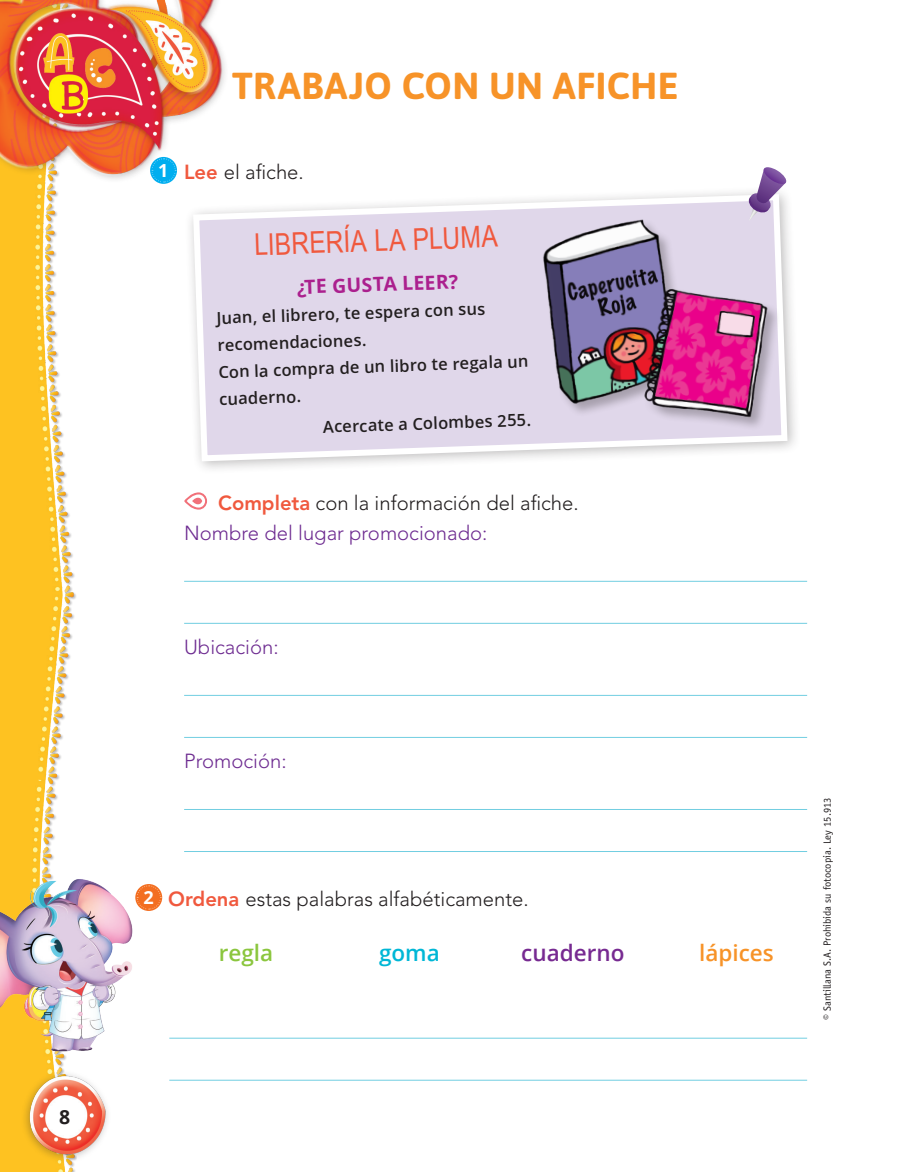
<style>
.page{position:relative;width:914px;height:1172px;background:#fff}
.page>*{position:absolute;margin:0;border:0;box-sizing:border-box;transform-origin:0 0}
._03-TIT__LENGUA{font:700 37.5px "Asap";letter-spacing:.01em;color:#f79328}
._13-TEXTITOS_MÁS_CHI{font:30px "Arial Narrow";color:#f0593e}
._20-PALABRITAS{font:600 22.5px "Open Sans";color:#772a91}
._20-PALABRITAS-2{font:600 22.5px "Open Sans";color:#f79328}
._20-PALABRITAS-3{font:600 22.5px "Open Sans";color:#8bc63e}
._20-PALABRITAS-4{font:600 22.5px "Open Sans";color:#00b7d6}
._10-CONSIGNA{font:300 20.25px "Avenir LT Std";color:#231f20}
._11-SUB-CONSIGNA{font:300 20.25px "Avenir LT Std";color:#6e2c91}
._11-SUB-CONSIGNA-2{font:300 20.25px "Avenir LT Std";color:#231f20}
._13-TEXTITOS_MÁS_CHI-2{font:700 19.5px "Open Sans";color:#ab208e}
.t1{font:700 19.5px "Open Sans";color:#231f20}
.t2{font:700 18px "Open Sans";color:#fff}
._12-TEXTITOS{font:600 16.5px/27px "Open Sans";color:#231f20}
.t3{font:10.5px "Officina Sans Std";color:#231f20}
.s1{font-weight:800;color:#f0593e}
</style>
<div class="page">
<svg style="left:184px;top:492px;width:23px;height:17px"></svg>
<hr style="left:184px;top:580px;width:623px;height:1px;background:#71cee1">
<hr style="left:184px;top:622px;width:623px;height:1px;background:#71cee1">
<hr style="left:184px;top:694px;width:623px;height:1px;background:#71cee1">
<hr style="left:184px;top:736px;width:623px;height:1px;background:#71cee1">
<hr style="left:184px;top:808px;width:623px;height:1px;background:#71cee1">
<hr style="left:184px;top:850px;width:623px;height:1px;background:#71cee1">
<img style="left:0;top:213px;width:76px;height:958px">
<img style="left:0;top:0;width:225px;height:213px">
<img style="left:14px;top:1079px;width:94px;height:90px">
<hr style="left:169px;top:1037px;width:638px;height:1px;background:#71cee1">
<hr style="left:169px;top:1079px;width:638px;height:1px;background:#71cee1">
<img style="left:0;top:864px;width:163px;height:215px">
<div style="left:184px;top:185px;width:617px;height:289px;background:#fff"></div>
<svg style="left:190px;top:192px;width:601px;height:272px"></svg>
<svg style="left:747px;top:167px;width:40px;height:33px"></svg>
<img style="left:529px;top:200px;width:258px;height:231px">
<p class="t1" style="left:59px;top:1102px;width:13px">8</p>
<p class="_03-TIT__LENGUA" style="left:232px;top:64px;width:448px">TRABAJO CON UN AFICHE</p>
<p class="t2" style="left:158px;top:157px;width:12px">1</p>
<p class="_10-CONSIGNA" style="left:184px;top:160px;width:121px"><span class="s1">Lee</span> el afiche.</p>
<p class="_13-TEXTITOS_MÁS_CHI" style="left:254px;top:223px;width:245px;rotate:-2deg">LIBRERÍA LA PLUMA</p>
<p class="_13-TEXTITOS_MÁS_CHI-2" style="left:296px;top:273px;width:163px;rotate:-2deg">¿TE GUSTA LEER?</p>
<p class="_12-TEXTITOS" style="left:216px;top:304px;width:270px;rotate:-2deg">Juan, el librero, te espera con sus recomendaciones.</p>
<p class="_12-TEXTITOS" style="left:218px;top:358px;width:312px;rotate:-2deg">Con la compra de un libro te regala un cuaderno.</p>
<p class="_12-TEXTITOS" style="left:323px;top:413px;width:210px;rotate:-2deg">Acercate a Colombes 255.</p>
<p class="_11-SUB-CONSIGNA-2" style="left:218px;top:490px;width:362px"><span class="s1">Completa</span> con la información del afiche.</p>
<p class="_11-SUB-CONSIGNA" style="left:184px;top:520px;width:305px">Nombre del lugar promocionado:</p>
<p class="_11-SUB-CONSIGNA" style="left:184px;top:634px;width:96px">Ubicación:</p>
<p class="_11-SUB-CONSIGNA" style="left:184px;top:748px;width:104px">Promoción:</p>
<p class="t2" style="left:143px;top:884px;width:12px">2</p>
<p class="_10-CONSIGNA" style="left:168px;top:887px;width:362px"><span class="s1">Ordena</span> estas palabras alfabéticamente.</p>
<p class="_20-PALABRITAS-3" style="left:219px;top:937px;width:56px">regla</p>
<p class="_20-PALABRITAS-4" style="left:379px;top:937px;width:62px">goma</p>
<p class="_20-PALABRITAS" style="left:521px;top:937px;width:105px">cuaderno</p>
<p class="_20-PALABRITAS-2" style="left:699px;top:937px;width:76px">lápices</p>
<p class="t3" style="left:821px;top:1019px;width:224px;rotate:-90deg">© Santillana S.A. Prohibida su fotocopia. Ley 15.913</p>
</div>
